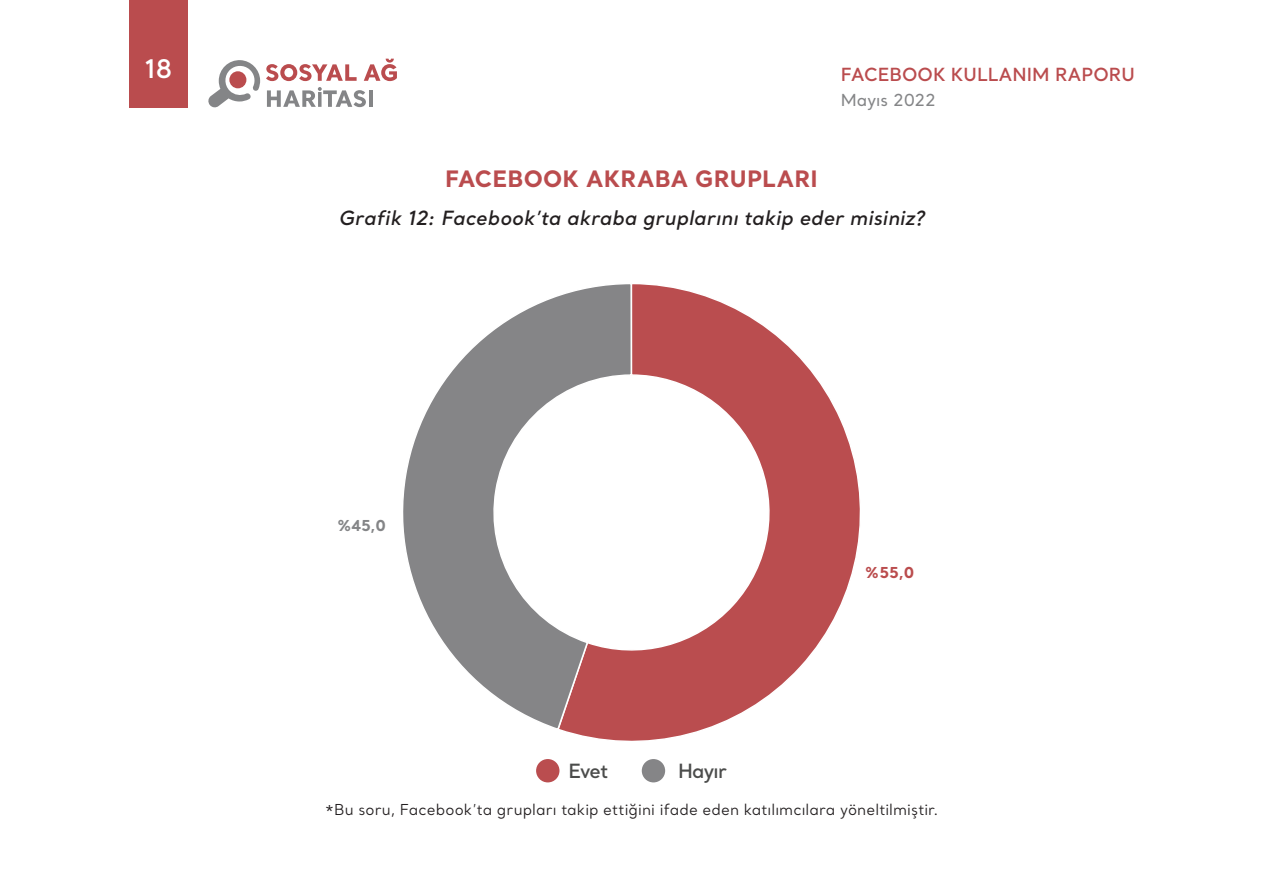
<style>
.page{position:relative;width:1263px;height:893px;background:#fff}
.page>*{position:absolute;margin:0;border:0;box-sizing:border-box;transform-origin:0 0}
.t1{font:600 25.5px "Santral";color:#fff}
.ANA_METIN{font:700 22.5px "Santral";letter-spacing:.005em;color:#ba4c4e}
.ANA_METIN-2{font:italic 600 19.5px "Santral";letter-spacing:.01em;color:#231f20}
.t2{font:600 19.5px "Santral";letter-spacing:-.04em;color:#4b4c4b}
.t3{font:600 18px "Santral";color:#ba4c4e}
.t4{font:500 16.5px "Santral";color:#848587}
.ANA_METIN-3{font:15px "Santral";letter-spacing:.005em;color:#231f20}
.t5{font:700 15px "Santral";color:#ba4c4d}
.t6{font:700 15px "Santral";color:#848587}
</style>
<div class="page">
<svg style="left:208px;top:60px;width:52px;height:48px"></svg>
<svg style="left:266px;top:64px;width:91px;height:17px"></svg>
<svg style="left:364px;top:59px;width:33px;height:22px"></svg>
<svg style="left:267px;top:87px;width:99px;height:20px"></svg>
<hr style="left:369px;top:90px;width:3px;height:17px;background:#848587">
<div style="left:130px;top:0;width:58px;height:107px;background:#ba4c4e"></div>
<div style="left:536px;top:759px;width:23px;height:23px;background:#ba4d4f;border-radius:50%"></div>
<div style="left:642px;top:759px;width:23px;height:23px;background:#858587;border-radius:50%"></div>
<svg style="left:566px;top:284px;width:294px;height:457px"></svg>
<svg style="left:403px;top:284px;width:230px;height:447px"></svg>
<h1 class="t1" style="left:145px;top:52px;width:30px">18</h1>
<p class="t3" style="left:841px;top:62px;width:295px">FACEBOOK KULLANIM RAPORU</p>
<p class="t4" style="left:841px;top:90px;width:96px">Mayıs 2022</p>
<p class="ANA_METIN" style="left:445px;top:163px;width:374px">FACEBOOK AKRABA GRUPLARI</p>
<p class="ANA_METIN-2" style="left:339px;top:205px;width:587px">Grafik 12: Facebook’ta akraba gruplarını takip eder misiniz?</p>
<p class="t6" style="left:337px;top:515px;width:50px">%45,0</p>
<p class="t2" style="left:569px;top:758px;width:41px">Evet</p>
<p class="t2" style="left:678px;top:758px;width:50px">Hayır</p>
<p class="t5" style="left:865px;top:563px;width:51px">%55,0</p>
<p class="ANA_METIN-3" style="left:324px;top:800px;width:615px">*Bu soru, Facebook’ta grupları takip ettiğini ifade eden katılımcılara yöneltilmiştir.</p>
</div>
